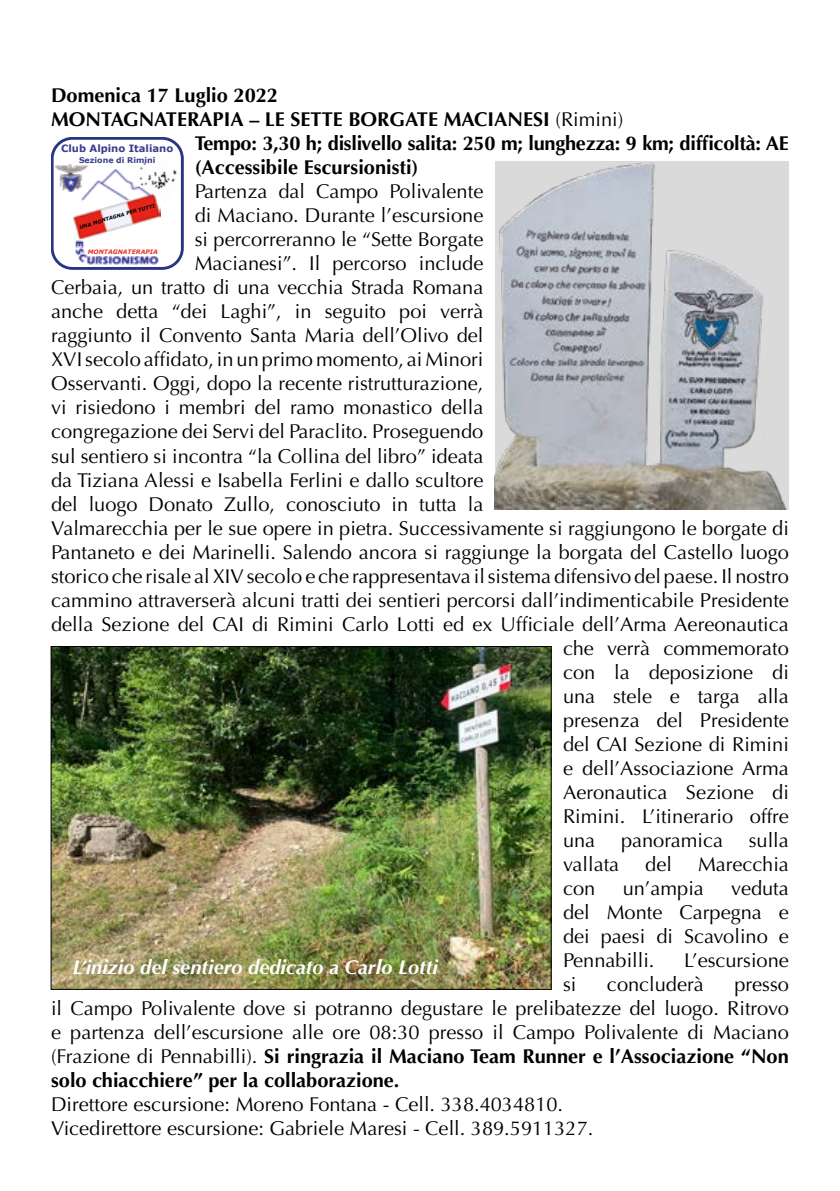
<style>
.page{position:relative;width:840px;height:1191px;background:#fff}
.page>*{position:absolute;margin:0;border:0;box-sizing:border-box;transform-origin:0 0}
.t1{font:20px/24px "Optima";color:#000;text-align:justify}
.t2{font:700 20px "Optima";color:#000}
.t3{font:italic 700 20px "Optima";color:#fff}
.t4{font:700 10px "Verdana";color:#393d8c}
.t5{font:700 7.8px "Verdana";color:#393d8c}
.t6{font:italic 700 6px "Verdana";color:#e73527}
.t7{font:italic 700 5px "Verdana";color:#000}
.s1{font-weight:400}
.s2{font-weight:700}
</style>
<div class="page">
<svg style="left:51px;top:137px;width:132px;height:132px"></svg>
<img style="left:74px;top:169px;width:86px;height:95px">
<img style="left:132px;top:152px;width:51px;height:51px">
<img style="left:55px;top:165px;width:32px;height:27px">
<div style="left:51px;top:137px;width:132px;height:132px;border:3px solid #283583;border-radius:20px"></div>
<img style="left:494px;top:161px;width:294px;height:349px">
<img style="left:53px;top:648px;width:496px;height:340px">
<p class="t2" style="left:51px;top:84px;width:228px">Domenica 17 Luglio 2022</p>
<p class="t2" style="left:51px;top:108px;width:573px">MONTAGNATERAPIA – LE SETTE BORGATE MACIANESI <span class="s1">(Rimini)</span></p>
<p class="t2" style="left:195px;top:132px;width:595px">Tempo: 3,30 h; dislivello salita: 250 m; lunghezza: 9 km; difficoltà: AE</p>
<p class="t2" style="left:195px;top:156px;width:225px">(Accessibile Escursionisti)</p>
<p class="t1" style="left:195px;top:180px;width:290px">Partenza dal Campo Polivalente</p>
<p class="t1" style="left:195px;top:204px;width:290px">di Maciano. Durante l’escursione</p>
<p class="t1" style="left:195px;top:228px;width:290px">si percorreranno le “Sette Borgate</p>
<p class="t1" style="left:195px;top:252px;width:290px">Macianesi”. Il percorso include</p>
<p class="t1" style="left:51px;top:276px;width:433px">Cerbaia, un tratto di una vecchia Strada Romana</p>
<p class="t1" style="left:51px;top:300px;width:433px">anche detta “dei Laghi”, in seguito poi verrà</p>
<p class="t1" style="left:51px;top:324px;width:433px">raggiunto il Convento Santa Maria dell’Olivo del</p>
<p class="t1" style="left:51px;top:348px;width:433px">XVI secolo affidato, in un primo momento, ai Minori</p>
<p class="t1" style="left:51px;top:372px;width:433px">Osservanti. Oggi, dopo la recente ristrutturazione,</p>
<p class="t1" style="left:51px;top:396px;width:433px">vi risiedono i membri del ramo monastico della</p>
<p class="t1" style="left:51px;top:420px;width:433px">congregazione dei Servi del Paraclito. Proseguendo</p>
<p class="t1" style="left:51px;top:444px;width:433px">sul sentiero si incontra “la Collina del libro” ideata</p>
<p class="t1" style="left:51px;top:468px;width:433px">da Tiziana Alessi e Isabella Ferlini e dallo scultore</p>
<p class="t1" style="left:51px;top:492px;width:433px">del luogo Donato Zullo, conosciuto in tutta la</p>
<p class="t1" style="left:51px;top:516px;width:739px">Valmarecchia per le sue opere in pietra. Successivamente si raggiungono le borgate di</p>
<p class="t1" style="left:51px;top:540px;width:739px">Pantaneto e dei Marinelli. Salendo ancora si raggiunge la borgata del Castello luogo</p>
<p class="t1" style="left:51px;top:564px;width:739px">storico che risale al XIV secolo e che rappresentava il sistema difensivo del paese. Il nostro</p>
<p class="t1" style="left:51px;top:588px;width:739px">cammino attraverserà alcuni tratti dei sentieri percorsi dall’indimenticabile Presidente</p>
<p class="t1" style="left:51px;top:612px;width:739px">della Sezione del CAI di Rimini Carlo Lotti ed ex Ufficiale dell’Arma Aereonautica</p>
<p class="t1" style="left:562px;top:636px;width:227px">che verrà commemorato</p>
<p class="t1" style="left:562px;top:660px;width:227px">con la deposizione di</p>
<p class="t1" style="left:562px;top:684px;width:227px">una stele e targa alla</p>
<p class="t1" style="left:562px;top:708px;width:227px">presenza del Presidente</p>
<p class="t1" style="left:562px;top:732px;width:227px">del CAI Sezione di Rimini</p>
<p class="t1" style="left:562px;top:756px;width:227px">e dell’Associazione Arma</p>
<p class="t1" style="left:562px;top:780px;width:227px">Aeronautica Sezione di</p>
<p class="t1" style="left:562px;top:804px;width:227px">Rimini. L’itinerario offre</p>
<p class="t1" style="left:562px;top:828px;width:34px">una</p>
<p class="t1" style="left:620px;top:828px;width:103px">panoramica</p>
<p class="t1" style="left:748px;top:828px;width:42px">sulla</p>
<p class="t1" style="left:562px;top:852px;width:58px">vallata</p>
<p class="t1" style="left:645px;top:852px;width:28px">del</p>
<p class="t1" style="left:697px;top:852px;width:92px">Marecchia</p>
<p class="t1" style="left:562px;top:876px;width:34px">con</p>
<p class="t1" style="left:622px;top:876px;width:83px">un’ampia</p>
<p class="t4" style="left:61px;top:142px;width:113px">Club Alpino Italiano</p>
<p class="t5" style="left:79px;top:155px;width:78px">Sezione di Rimini</p>
<p class="t7" style="left:79px;top:224px;width:80px;rotate:-16deg">UNA MONTAGNA PER TUTTI</p>
<p class="t6" style="left:88px;top:248px;width:72px">MONTAGNATERAPIA</p>
<p class="t1" style="left:562px;top:876px;width:227px;text-indent:168px">veduta del Monte Carpegna e dei paesi di Scavolino e Pennabilli.</p>
<p class="t1" style="left:684px;top:948px;width:106px">L’escursione</p>
<p class="t3" style="left:72px;top:955px;width:367px">L’inizio del sentiero dedicato a Carlo Lotti</p>
<p class="t1" style="left:562px;top:972px;width:15px">si</p>
<p class="t1" style="left:606px;top:972px;width:98px">concluderà</p>
<p class="t1" style="left:51px;top:972px;width:739px;text-indent:683px">presso il Campo Polivalente dove si potranno degustare le prelibatezze del luogo. Ritrovo e partenza dell’escursione alle ore 08:30 presso il Campo Polivalente di Maciano (Frazione di Pennabilli). <span class="s2">Si ringrazia il Maciano Team Runner e l’Associazione “Non solo chiacchiere” per la collaborazione.</span></p>
<p class="t1" style="left:51px;top:1092px;width:543px">Direttore escursione: Moreno Fontana - Cell. 338.4034810.<br>Vicedirettore escursione: Gabriele Maresi - Cell. 389.5911327.</p>
</div>
